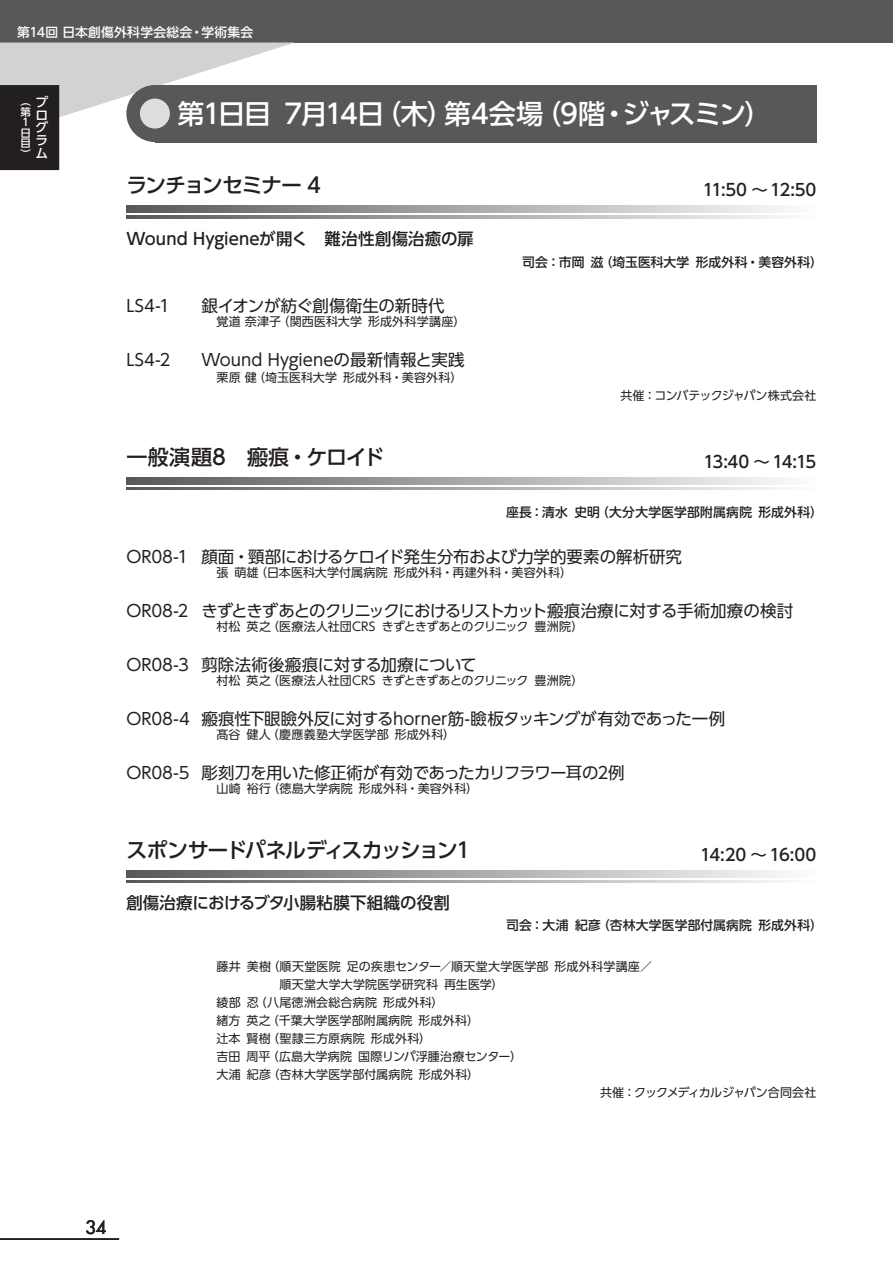
<style>
.page{position:relative;width:893px;height:1263px;background:#fff}
.page>*{position:absolute;margin:0;border:0;box-sizing:border-box;transform-origin:0 0}
.t1{font:500 27px "UD Shin Go Pr 6";letter-spacing:-.055em;color:#fff}
.t2{font:500 21px "UD Shin Go Pr 6";letter-spacing:-.06em;color:#231f20}
.t3{font:500 21px "UD Shin Go Pr 6";letter-spacing:.01em;color:#231f20}
.t4{font:500 18px "Futura Std";color:#231f20}
.t5{font:16.5px "UD Shin Go Pr 6";letter-spacing:-.015em;color:#231f20}
.t6{font:500 16.5px "UD Shin Go Pr 6";color:#231f20}
.t7{font:16.5px "UD Shin Go Pr 6";letter-spacing:-.04em;color:#231f20}
.t8{font:500 12.75px "UD Shin Go Pr 6";letter-spacing:.015em;color:#231f20}
.t9{font:500 12.75px/12.8px "UD Shin Go Pr 6";letter-spacing:.015em;color:#fff}
.t10{font:12px "UD Shin Go Pr 6";letter-spacing:.015em;color:#231f20}
.t11{font:12px "UD Shin Go Pr 6";letter-spacing:-.005em;color:#231f20}
.t12{font:12px "UD Shin Go Pr 6";letter-spacing:-.055em;color:#231f20}
.t13{font:12px "UD Shin Go Pr 6";letter-spacing:-.04em;color:#231f20}
.t14{font:500 10.5px/10.5px "UD Shin Go Pr 6";color:#fff}
</style>
<div class="page">
<div style="left:0;top:0;width:892px;height:43px;background:#57585a"></div>
<hr style="left:0;top:1238px;width:119px;height:2px;background:#231f20">
<svg style="left:0;top:43px;width:295px;height:127px"></svg>
<svg style="left:126px;top:477px;width:653px;height:7px;background:#a5a5a6"></svg>
<svg style="left:126px;top:487px;width:653px;height:3px;background:#a5a5a6"></svg>
<div style="left:126px;top:85px;width:57px;height:57px;background:#57585a;border-radius:50%"></div>
<div style="left:155px;top:85px;width:661px;height:57px;background:#57585a"></div>
<div style="left:140px;top:99px;width:30px;height:30px;background:#dcdddf;border-radius:50%"></div>
<svg style="left:126px;top:206px;width:653px;height:7px;background:#a5a5a6"></svg>
<svg style="left:126px;top:216px;width:653px;height:2px"></svg>
<svg style="left:126px;top:870px;width:653px;height:7px;background:#a5a5a6"></svg>
<svg style="left:126px;top:880px;width:653px;height:3px;background:#a5a5a6"></svg>
<p class="t9" style="left:17px;top:26px;width:238px">第14回 日本創傷外科学会総会・学術集会</p>
<p class="t14" style="left:21px;top:96px;width:12px">（第<br>１日目）</p>
<p class="t9" style="left:36px;top:95px;width:14px">プログラム</p>
<h1 class="t1" style="left:177px;top:92px;width:596px">第1日目 7月14日（木）第4会場（9階・ジャスミン）</h1>
<h2 class="t2" style="left:126px;top:168px;width:196px">ランチョンセミナー 4</h2>
<h3 class="t6" style="left:703px;top:176px;width:115px">11:50 ～12:50</h3>
<h3 class="t6" style="left:126px;top:225px;width:349px">Wound Hygieneが開く　難治性創傷治癒の扉</h3>
<p class="t8" style="left:522px;top:251px;width:302px">司会：市岡 滋（埼玉医科大学 形成外科・美容外科）</p>
<h3 class="t5" style="left:126px;top:293px;width:45px">LS4-1</h3>
<h3 class="t5" style="left:201px;top:293px;width:245px">銀イオンが紡ぐ創傷衛生の新時代</h3>
<p class="t10" style="left:216px;top:312px;width:251px">覚道奈津子（関西医科大学 形成外科学講座）</p>
<h3 class="t5" style="left:126px;top:347px;width:45px">LS4-2</h3>
<h3 class="t5" style="left:201px;top:347px;width:265px">Wound Hygieneの最新情報と実践</h3>
<p class="t10" style="left:216px;top:368px;width:248px">栗原健（埼玉医科大学 形成外科・美容外科）</p>
<p class="t13" style="left:620px;top:386px;width:198px">共催：コンバテックジャパン株式会社</p>
<h2 class="t3" style="left:126px;top:440px;width:260px">一般演題8　瘢痕・ケロイド</h2>
<h3 class="t6" style="left:703px;top:448px;width:115px">13:40 ～ 14:15</h3>
<p class="t8" style="left:506px;top:502px;width:318px">座長：清水 史明（大分大学医学部附属病院 形成外科）</p>
<h3 class="t5" style="left:126px;top:543px;width:557px">OR08-1 顔面・頸部におけるケロイド発生分布および力学的要素の解析研究</h3>
<p class="t10" style="left:216px;top:563px;width:357px">張 萌雄（日本医科大学付属病院 形成外科・再建外科・美容外科）</p>
<h3 class="t7" style="left:126px;top:597px;width:668px">OR08-2 きずときずあとのクリニックにおけるリストカット瘢痕治療に対する手術加療の検討</h3>
<p class="t11" style="left:216px;top:617px;width:368px">村松 英之（医療法人社団CRS きずときずあとのクリニック 豊洲院）</p>
<h3 class="t5" style="left:126px;top:651px;width:352px">OR08-3 剪除法術後瘢痕に対する加療について</h3>
<p class="t11" style="left:216px;top:671px;width:368px">村松 英之（医療法人社団CRS きずときずあとのクリニック 豊洲院）</p>
<h3 class="t5" style="left:126px;top:705px;width:600px">OR08-4 瘢痕性下眼瞼外反に対するhorner筋-瞼板タッキングが有効であった一例</h3>
<p class="t10" style="left:216px;top:725px;width:240px">髙谷 健人（慶應義塾大学医学部 形成外科）</p>
<h3 class="t5" style="left:126px;top:759px;width:500px">OR08-5 彫刻刀を用いた修正術が有効であったカリフラワー耳の2例</h3>
<p class="t10" style="left:216px;top:779px;width:263px">山崎 裕行（徳島大学病院 形成外科・美容外科）</p>
<h2 class="t2" style="left:126px;top:833px;width:346px">スポンサードパネルディスカッション1</h2>
<h3 class="t6" style="left:700px;top:841px;width:118px">14:20 ～16:00</h3>
<h3 class="t6" style="left:126px;top:890px;width:325px">創傷治療におけるブタ小腸粘膜下組織の役割</h3>
<p class="t8" style="left:506px;top:914px;width:318px">司会：大浦 紀彦（杏林大学医学部付属病院 形成外科）</p>
<p class="t10" style="left:216px;top:957px;width:437px">藤井 美樹（順天堂医院 足の疾患センター／順天堂大学医学部 形成外科学講座／</p>
<p class="t10" style="left:279px;top:975px;width:226px">順天堂大学大学院医学研究科 再生医学）</p>
<p class="t10" style="left:216px;top:993px;width:229px">綾部 忍（八尾徳洲会総合病院 形成外科）</p>
<p class="t10" style="left:216px;top:1011px;width:264px">緒方 英之（千葉大学医学部附属病院 形成外科）</p>
<p class="t10" style="left:216px;top:1029px;width:216px">辻本 賢樹（聖隷三方原病院 形成外科）</p>
<p class="t10" style="left:216px;top:1047px;width:307px">吉田 周平（広島大学病院 国際リンパ浮腫治療センター）</p>
<p class="t10" style="left:216px;top:1065px;width:264px">大浦 紀彦（杏林大学医学部付属病院 形成外科）</p>
<p class="t12" style="left:600px;top:1083px;width:218px">共催：クックメディカルジャパン合同会社</p>
<h3 class="t4" style="left:85px;top:1216px;width:22px">34</h3>
</div>
